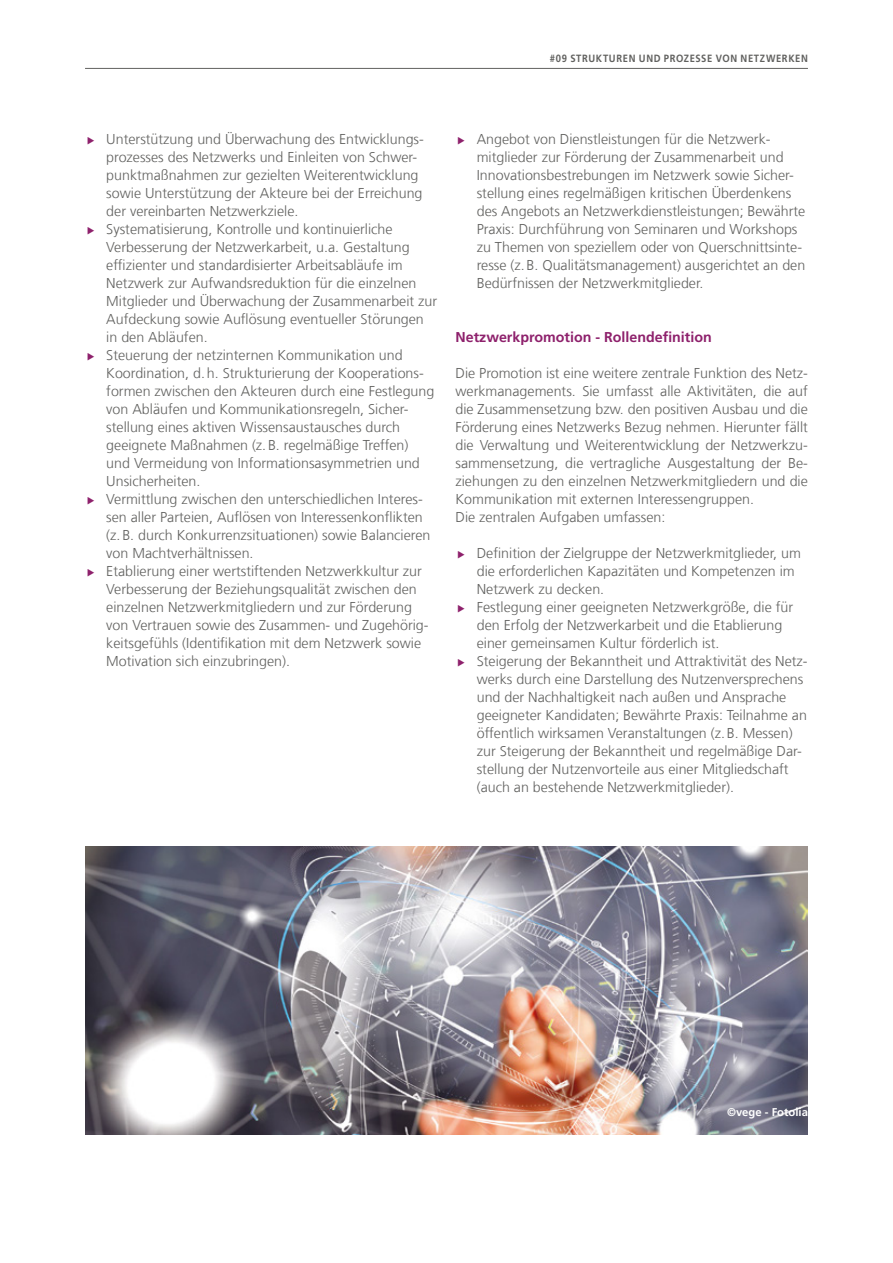
<style>
.page{position:relative;width:893px;height:1263px;background:#fff}
.page>*{position:absolute;margin:0;border:0;box-sizing:border-box;transform-origin:0 0}
.t1{font:300 14.25px/18px "Frutiger LT Com";color:#61615f}
.t2{font:700 14.25px "Frutiger LT Com";color:#8e216c}
.t3{font:700 11.25px "Frutiger LT Com";color:#fff}
.t4{font:700 10.5px "Frutiger LT Com";letter-spacing:.065em;color:#61615f;scale:.9 1}
</style>
<div class="page">
<img style="left:85px;top:846px;width:723px;height:288px">
<hr style="left:85px;top:68px;width:723px;height:1px;background:#61615f">
<p class="t4" style="left:550px;top:52px;width:288px">#09 STRUKTUREN UND PROZESSE VON NETZWERKEN</p>
<p class="t1" style="left:106px;top:130px;width:332px">Unterstützung und Überwachung des Entwicklungs&shy;prozesses des Netzwerks und Einleiten von Schwer&shy;punktmaßnahmen zur gezielten Weiterentwicklung sowie Unterstützung der Akteure bei der Erreichung der vereinbarten Netzwerkziele.<br>Systematisierung, Kontrolle und kontinuierliche Verbesserung der Netzwerkarbeit, u.a. Gestaltung effizienter und standardisierter Arbeitsabläufe im Netzwerk zur Aufwandsreduktion für die einzelnen Mitglieder und Überwachung der Zusammenarbeit zur Aufdeckung sowie Auflösung eventueller Störungen in den Abläufen.<br>Steuerung der netzinternen Kommunikation und Koordination, d.h. Strukturierung der Kooperations&shy;formen zwischen den Akteuren durch eine Festlegung von Abläufen und Kommunikationsregeln, Sicher&shy;stellung eines aktiven Wissensaustausches durch geeignete Maßnahmen (z.B. regelmäßige Treffen)<br>und Vermeidung von Informationsasymmetrien und Unsicherheiten.<br>Vermittlung zwischen den unterschiedlichen Interes&shy;sen aller Parteien, Auflösen von Interessenkonflikten (z.B. durch Konkurrenzsituationen) sowie Balancieren von Machtverhältnissen.<br>Etablierung einer wertstiftenden Netzwerkkultur zur Verbesserung der Beziehungsqualität zwischen den einzelnen Netzwerkmitgliedern und zur Förderung von Vertrauen sowie des Zusammen- und Zugehörig&shy;keitsgefühls (Identifikation mit dem Netzwerk sowie Motivation sich einzubringen).</p>
<p class="t1" style="left:477px;top:130px;width:330px">Angebot von Dienstleistungen für die Netzwerk&shy;mitglieder zur Förderung der Zusammenarbeit und Innovationsbestrebungen im Netzwerk sowie Sicher&shy;stellung eines regelmäßigen kritischen Überdenkens des Angebots an Netzwerkdienstleistungen; Bewährte Praxis: Durchführung von Seminaren und Workshops zu Themen von speziellem oder von Querschnittsinte&shy;resse (z.B. Qualitätsmanagement) ausgerichtet an den Bedürfnissen der Netzwerkmitglieder.</p>
<p class="t2" style="left:455px;top:329px;width:258px">Netzwerkpromotion - Rollendefinition</p>
<p class="t1" style="left:455px;top:364px;width:354px">Die Promotion ist eine weitere zentrale Funktion des Netz&shy;werkmanagements. Sie umfasst alle Aktivitäten, die auf die Zusammensetzung bzw. den positiven Ausbau und die Förderung eines Netzwerks Bezug nehmen. Hierunter fällt die Verwaltung und Weiterentwicklung der Netzwerkzu&shy;sammensetzung, die vertragliche Ausgestaltung der Be&shy;ziehungen zu den einzelnen Netzwerkmitgliedern und die Kommunikation mit externen Interessengruppen.<br>Die zentralen Aufgaben umfassen:</p>
<p class="t1" style="left:477px;top:544px;width:332px">Definition der Zielgruppe der Netzwerkmitglieder, um die erforderlichen Kapazitäten und Kompetenzen im Netzwerk zu decken.<br>Festlegung einer geeigneten Netzwerkgröße, die für den Erfolg der Netzwerkarbeit und die Etablierung einer gemeinsamen Kultur förderlich ist.<br>Steigerung der Bekanntheit und Attraktivität des Netz&shy;werks durch eine Darstellung des Nutzenversprechens und der Nachhaltigkeit nach außen und Ansprache geeigneter Kandidaten; Bewährte Praxis: Teilnahme an öffentlich wirksamen Veranstaltungen (z.B. Messen) zur Steigerung der Bekanntheit und regelmäßige Dar&shy;stellung der Nutzenvorteile aus einer Mitgliedschaft (auch an bestehende Netzwerkmitglieder).</p>
<p class="t3" style="left:727px;top:1106px;width:82px">©vege - Fotolia</p>
</div>
